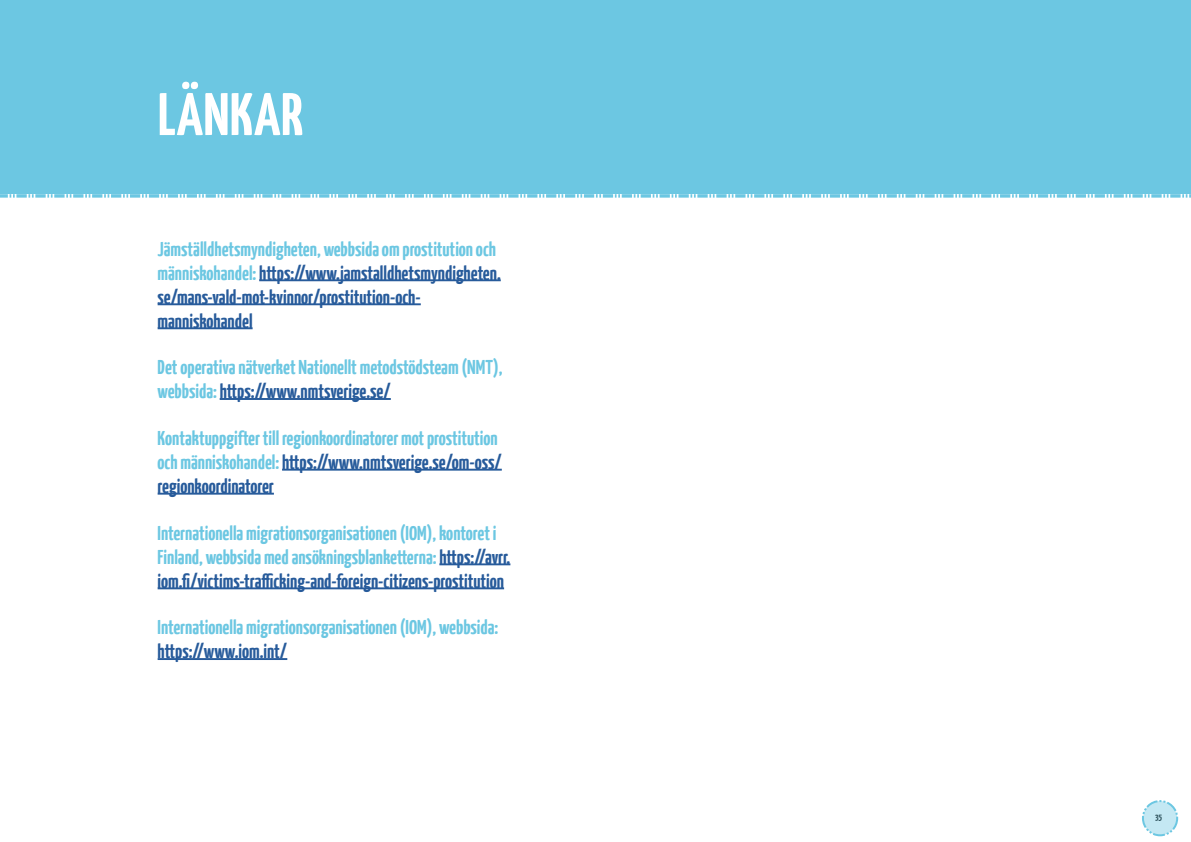
<style>
.page{position:relative;width:1191px;height:842px;background:#fff}
.page>*{position:absolute;margin:0;border:0;box-sizing:border-box;transform-origin:0 0}
.t1{font:700 60px "Yanone Kaffeesatz";letter-spacing:.01em;color:#fff}
.t2{font:700 20px/24px "Yanone Kaffeesatz";color:#6cc7e2}
.t3{font:700 20px/24px "Yanone Kaffeesatz";color:#275b9b}
.t4{font:700 9px "Yanone Kaffeesatz";color:#000}
.s1{color:#6cc7e2}
.s2{color:#275b9b}
</style>
<div class="page">
<div style="left:0;top:0;width:1191px;height:194px;background:#6cc7e2"></div>
<svg style="left:0;top:194px;width:1191px;height:4px"></svg>
<div style="left:1142px;top:800px;width:36px;height:36px;border:2px dashed #6cc7e2;border-radius:50%"></div>
<svg style="left:1143px;top:801px;width:34px;height:34px"></svg>
<hr style="left:158px;top:658px;width:129px;height:2px;background:#275b9b">
<hr style="left:158px;top:587px;width:346px;height:2px;background:#275b9b">
<hr style="left:439px;top:563px;width:71px;height:2px;background:#275b9b">
<hr style="left:158px;top:493px;width:116px;height:2px;background:#275b9b">
<hr style="left:282px;top:469px;width:220px;height:2px;background:#275b9b">
<hr style="left:220px;top:398px;width:171px;height:2px;background:#275b9b">
<hr style="left:158px;top:327px;width:95px;height:2px;background:#275b9b">
<hr style="left:158px;top:303px;width:263px;height:2px;background:#275b9b">
<hr style="left:259px;top:279px;width:242px;height:2px;background:#275b9b">
<h1 class="t1" style="left:158px;top:78px;width:147px">LÄNKAR</h1>
<p class="t3" style="left:158px;top:236px;width:345px"><span class="s1">Jämställdhetsmyndigheten, webbsida om prostitution och människohandel:</span> https://www.jamstalldhetsmyndigheten. se/mans-vald-mot-kvinnor/prostitution-och&shy;manniskohandel</p>
<p class="t2" style="left:158px;top:355px;width:346px">Det operativa nätverket Nationellt metodstödsteam (NMT), webbsida: <span class="s2">https://www.nmtsverige.se/</span></p>
<p class="t2" style="left:158px;top:426px;width:346px">Kontaktuppgifter till regionkoordinatorer mot prostitution och människohandel: <span class="s2">https://www.nmtsverige.se/om-oss/ regionkoordinatorer</span></p>
<p class="t2" style="left:158px;top:520px;width:354px">Internationella migrationsorganisationen (IOM), kontoret i<br>Finland, webbsida med ansökningsblanketterna: <span class="s2">https://avrr.</span></p>
<p class="t3" style="left:158px;top:568px;width:348px">iom.fi/victims-trafficking-and-foreign-citizens-prostitution</p>
<p class="t2" style="left:158px;top:615px;width:342px">Internationella migrationsorganisationen (IOM), webbsida:</p>
<p class="t3" style="left:158px;top:639px;width:131px">https://www.iom.int/</p>
<p class="t4" style="left:1155px;top:812px;width:9px">35</p>
</div>
